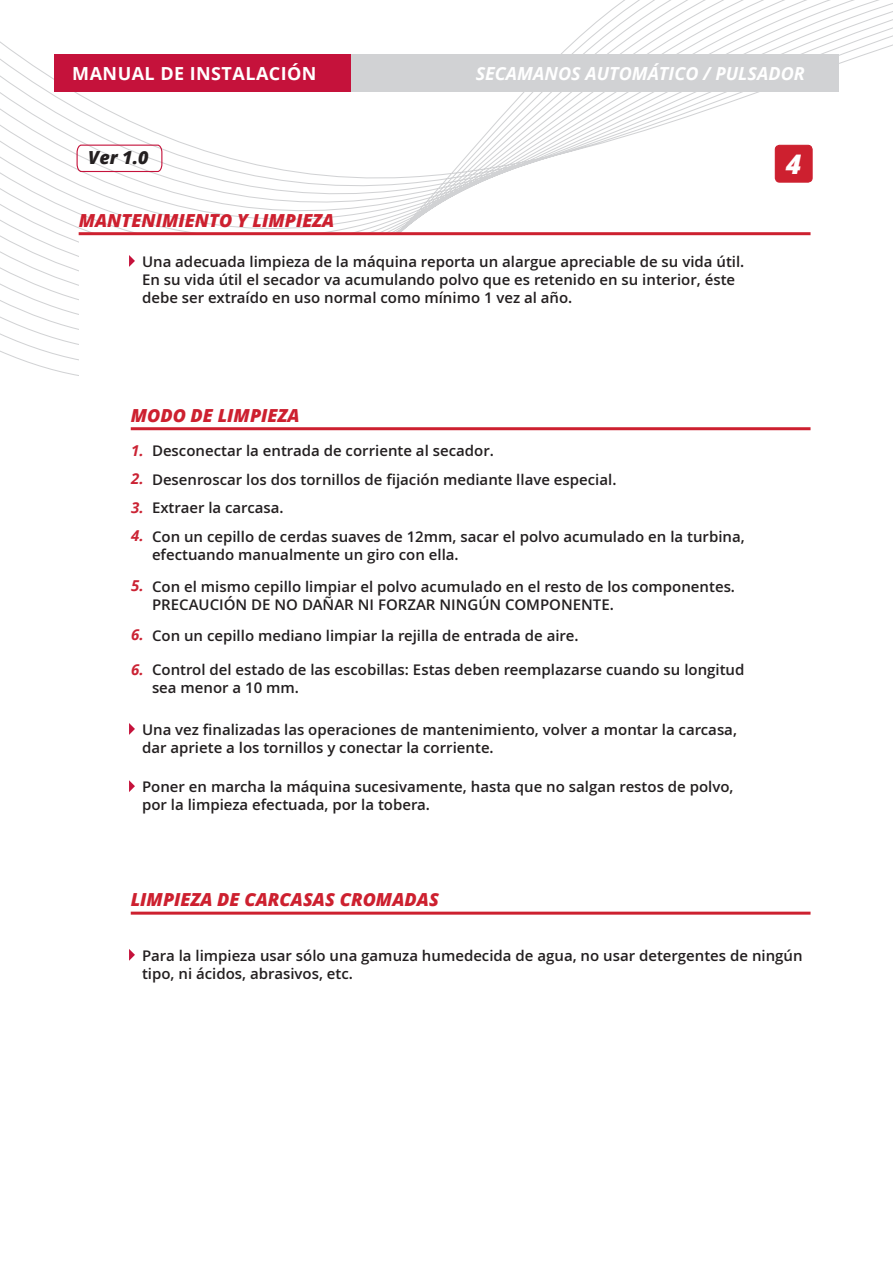
<style>
.page{position:relative;width:893px;height:1263px;background:#fff}
.page>*{position:absolute;margin:0;border:0;box-sizing:border-box;transform-origin:0 0}
.t1{font:italic 800 27px "Open Sans";color:#fff}
.t2{font:italic 800 18px "Open Sans";color:#cd202f}
.t3{font:italic 700 18px "Open Sans";color:#fff}
.t4{font:700 18px "Open Sans";letter-spacing:.025em;color:#fff}
.t5{font:italic 800 18px "Open Sans";color:#231f20}
.t6{font:600 15px/18px "Open Sans";color:#231f20}
.t7{font:italic 700 15px "Open Sans";color:#cb2334}
</style>
<div class="page">
<svg style="left:0;top:0;width:892px;height:376px"></svg>
<svg style="left:76px;top:144px;width:87px;height:29px"></svg>
<div style="left:775px;top:145px;width:37px;height:37px;background:#cd202f;border-radius:4px"></div>
<div style="left:775px;top:145px;width:38px;height:38px;border:1px solid #cd202f;border-radius:4px"></div>
<div style="left:54px;top:54px;width:298px;height:38px;background:#c5123b"></div>
<div style="left:352px;top:54px;width:487px;height:38px;background:#d1d2d4"></div>
<div style="left:79px;top:235px;width:731px;height:380px;background:#fff"></div>
<hr style="left:79px;top:232px;width:731px;height:3px;background:#cd202f">
<hr style="left:131px;top:427px;width:679px;height:3px;background:#cd202f">
<hr style="left:131px;top:912px;width:679px;height:3px;background:#cd202f">
<svg style="left:129px;top:255px;width:6px;height:12px"></svg>
<svg style="left:129px;top:723px;width:6px;height:12px"></svg>
<svg style="left:129px;top:780px;width:6px;height:12px"></svg>
<svg style="left:129px;top:949px;width:6px;height:12px"></svg>
<p class="t4" style="left:72px;top:60px;width:246px">MANUAL DE INSTALACIÓN</p>
<p class="t3" style="left:476px;top:60px;width:331px">SECAMANOS AUTOMÁTICO / PULSADOR</p>
<p class="t5" style="left:88px;top:143px;width:62px">Ver 1.0</p>
<p class="t2" style="left:79px;top:207px;width:257px">MANTENIMIENTO Y LIMPIEZA</p>
<p class="t6" style="left:142px;top:253px;width:604px">Una adecuada limpieza de la máquina reporta un alargue apreciable de su vida útil.</p>
<p class="t6" style="left:142px;top:271px;width:595px">En su vida útil el secador va acumulando polvo que es retenido en su interior, éste</p>
<p class="t6" style="left:142px;top:289px;width:432px">debe ser extraído en uso normal como mínimo 1 vez al año.</p>
<p class="t1" style="left:786px;top:143px;width:17px">4</p>
<p class="t2" style="left:131px;top:402px;width:170px">MODO DE LIMPIEZA</p>
<p class="t7" style="left:131px;top:440px;width:14px">1.</p>
<p class="t7" style="left:131px;top:468px;width:14px">2.</p>
<p class="t7" style="left:131px;top:497px;width:14px">3.</p>
<p class="t7" style="left:131px;top:525px;width:14px">4.</p>
<p class="t7" style="left:131px;top:575px;width:14px">5.</p>
<p class="t7" style="left:131px;top:624px;width:14px">6.</p>
<p class="t7" style="left:131px;top:659px;width:14px">6.</p>
<p class="t6" style="left:152px;top:442px;width:343px">Desconectar la entrada de corriente al secador.</p>
<p class="t6" style="left:152px;top:471px;width:466px">Desenroscar los dos tornillos de fijación mediante llave especial.</p>
<p class="t6" style="left:152px;top:499px;width:133px">Extraer la carcasa.</p>
<p class="t6" style="left:152px;top:527px;width:594px">Con un cepillo de cerdas suaves de 12mm, sacar el polvo acumulado en la turbina,</p>
<p class="t6" style="left:152px;top:545px;width:308px">efectuando manualmente un giro con ella.</p>
<p class="t6" style="left:152px;top:578px;width:585px">Con el mismo cepillo limpiar el polvo acumulado en el resto de los componentes.</p>
<p class="t6" style="left:152px;top:596px;width:463px">PRECAUCIÓN DE NO DAÑAR NI FORZAR NINGÚN COMPONENTE.</p>
<p class="t6" style="left:152px;top:627px;width:428px">Con un cepillo mediano limpiar la rejilla de entrada de aire.</p>
<p class="t6" style="left:152px;top:661px;width:594px">Control del estado de las escobillas: Estas deben reemplazarse cuando su longitud</p>
<p class="t6" style="left:152px;top:679px;width:149px">sea menor a 10 mm.</p>
<p class="t6" style="left:142px;top:721px;width:596px">Una vez finalizadas las operaciones de mantenimiento, volver a montar la carcasa,</p>
<p class="t6" style="left:142px;top:739px;width:353px">dar apriete a los tornillos y conectar la corriente.</p>
<p class="t6" style="left:142px;top:778px;width:593px">Poner en marcha la máquina sucesivamente, hasta que no salgan restos de polvo,</p>
<p class="t6" style="left:142px;top:796px;width:290px">por la limpieza efectuada, por la tobera.</p>
<p class="t2" style="left:131px;top:886px;width:310px">LIMPIEZA DE CARCASAS CROMADAS</p>
<p class="t6" style="left:142px;top:947px;width:662px">Para la limpieza usar sólo una gamuza humedecida de agua, no usar detergentes de ningún tipo, ni ácidos, abrasivos, etc.</p>
</div>
